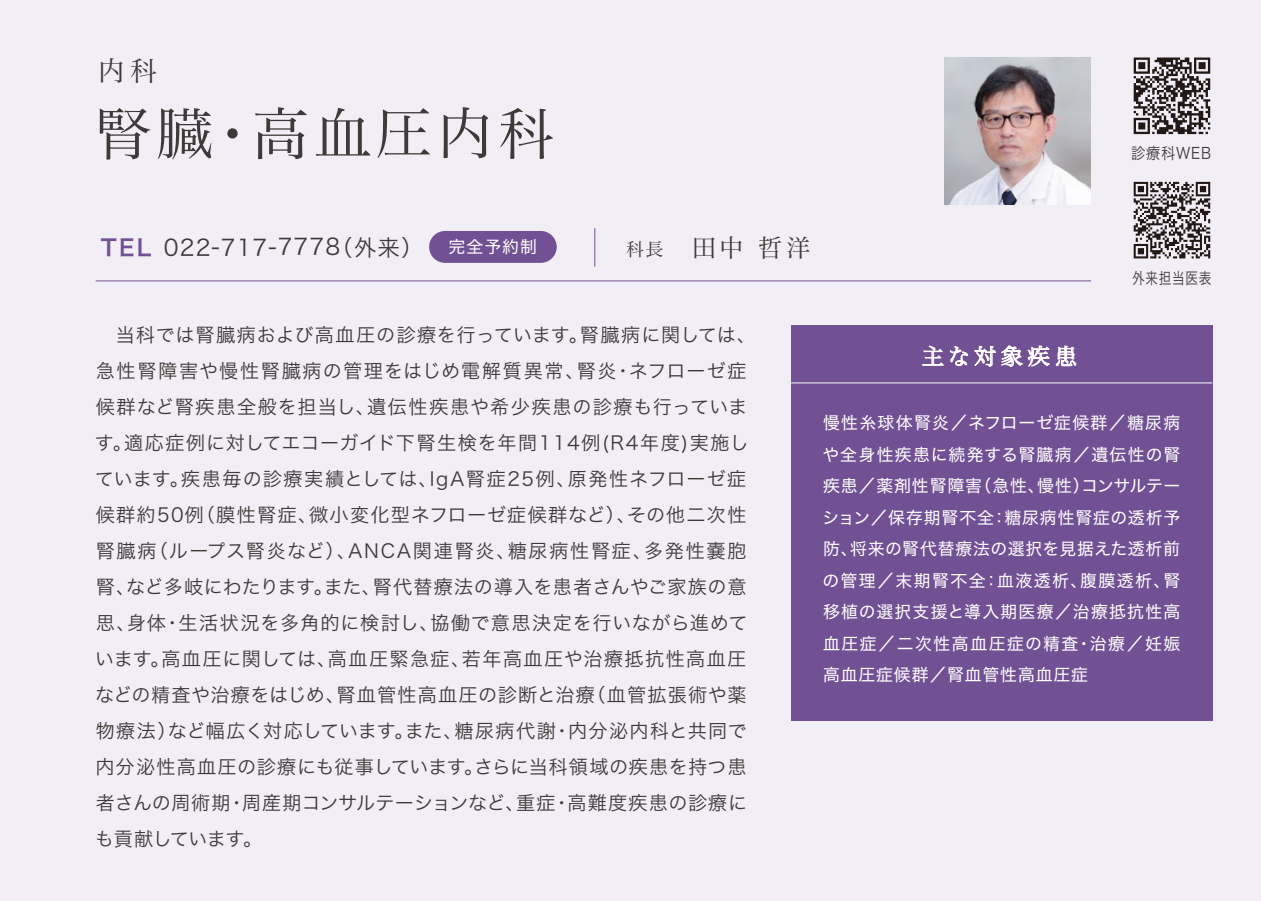
<style>
.page{position:relative;width:1261px;height:901px;background:#f1eef6}
.page>*{position:absolute;margin:0;border:0;box-sizing:border-box;transform-origin:0 0}
.t1{font:56.25px "Hiragino Serif Upr W3";letter-spacing:.1em;color:#3e3a39}
.t2{font:27px "Hiragino Serif Upr W3";color:#3e3a39}
.t3{font:24.75px "Hiragino Serif Upr W3";color:#3e3a39}
.t4{font:22.5px "Hiragino Sans Upr W3";letter-spacing:.05em;color:#3e3a39}
.t5{font:22.5px "Hiragino Serif Upr W3";letter-spacing:.2em;color:#fff}
.t6{font:19.12px/36px "Hiragino Sans Upr W3";letter-spacing:.05em;color:#3e3a39}
.t7{font:16.88px/31.5px "Hira Kaku DS W4";letter-spacing:.075em;color:#fff;text-align:justify}
.t8{font:15.75px "Hira Kaku DS W3";letter-spacing:.06em;color:#3e3a39;scale:.9 1}
.t9{font:15.75px "Hira Kaku DS W3";letter-spacing:.06em;color:#3e3a39;scale:.8 1}
.s1{font-family:"Hiragino Sans Upr W6";color:#715094}
.s2{font-family:"Hira Kaku DS W4";font-size:16.88px;color:#fff}
.s3{font-size:18px}
.s4{font-family:"Hiragino Sans W4"}
</style>
<div class="page">
<img style="left:944px;top:57px;width:147px;height:147px">
<svg style="left:1133px;top:57px;width:77px;height:77px"></svg>
<svg style="left:1133px;top:182px;width:77px;height:76px"></svg>
<div style="left:791px;top:325px;width:421px;height:396px;background:#715094"></div>
<svg style="left:922px;top:345px;width:46px;height:21px"></svg>
<svg style="left:974px;top:345px;width:102px;height:22px"></svg>
<hr style="left:791px;top:382px;width:421px;height:1px;background:#fff">
<hr style="left:96px;top:280px;width:995px;height:1px;background:#715094">
<hr style="left:594px;top:228px;width:1px;height:38px;background:#715094">
<div style="left:429px;top:231px;width:128px;height:32px;background:#715094;border-radius:16px"></div>
<h2 class="t2" style="left:98px;top:48px;width:60px">内科</h2>
<h1 class="t1" style="left:95px;top:86px;width:460px">腎臓・高血圧内科</h1>
<p class="t8" style="left:1131px;top:143px;width:91px">診療科WEB</p>
<p class="t4" style="left:101px;top:228px;width:438px"><span class="s1">TEL</span> 022-717-7778（外来） <span class="s2">完全予約制</span></p>
<p class="t3" style="left:626px;top:227px;width:187px"><span class="s3">科長</span> 田中 哲洋</p>
<p class="t9" style="left:1132px;top:268px;width:101px">外来担当医表</p>
<p class="t6" style="left:95px;top:316px;width:662px">　当科では腎臓病および高血圧の診療を行っています。腎臓病に関しては、急性腎障害や慢性腎臓病の管理をはじめ電解質異常、腎炎・ネフローゼ症候群など腎疾患全般を担当し、遺伝性疾患や希少疾患の診療も行っています。適応症例に対してエコーガイド下腎生検を年間114例(R4年度)実施しています。疾患毎の診療実績としては、IgA腎症25例、原発性ネフローゼ症候群約50例（膜性腎症、微小変化型ネフローゼ症候群など）、その他二次性腎臓病（ループス腎炎など）、ANCA関連腎炎、糖尿病性腎症、多発性嚢胞腎、など多岐にわたります。また、腎代替療法の導入を患者さんやご家族の意思、身体・生活状況を多角的に検討し、協働で意思決定を行いながら進めています。高血圧に関しては、高血圧緊急症、若年高血圧や治療抵抗性高血圧などの精査や治療をはじめ、腎血管性高血圧の診断と治療（血管拡張術や薬物療法）など幅広く対応しています。また、糖尿病代謝・内分泌内科と共同で内分泌性高血圧の診療にも従事しています。さらに当科領域の疾患を持つ患者さんの周術期・周産期コンサルテーションなど、重症・高難度疾患の診療にも貢献しています。</p>
<p class="t5" style="left:921px;top:337px;width:157px">主な対象疾患</p>
<p class="t7" style="left:822px;top:407px;width:360px">慢性糸球体腎炎<span class="s4">／ネフローゼ</span>症候群<span class="s4">／</span>糖尿病<span class="s4">や</span>全身性疾患<span class="s4">に</span>続発<span class="s4">する</span>腎臓病<span class="s4">／</span>遺伝性<span class="s4">の</span>腎疾患<span class="s4">／</span>薬剤性腎障害<span class="s4">（</span>急性<span class="s4">、</span>慢性<span class="s4">）コンサルテーション／</span>保存期腎不全<span class="s4">：</span>糖尿病性腎症<span class="s4">の</span>透析予防<span class="s4">、</span>将来<span class="s4">の</span>腎代替療法<span class="s4">の</span>選択<span class="s4">を</span>見据<span class="s4">えた</span>透析前<span class="s4">の</span>管理<span class="s4">／</span>末期腎不全<span class="s4">：</span>血液透析<span class="s4">、</span>腹膜透析<span class="s4">、</span>腎移植<span class="s4">の</span>選択支援<span class="s4">と</span>導入期医療<span class="s4">／</span>治療抵抗性高血圧症<span class="s4">／</span>二次性高血圧症<span class="s4">の</span>精査<span class="s4">・</span>治療<span class="s4">／</span>妊娠高血圧症候群<span class="s4">／</span>腎血管性高血圧症</p>
</div>
